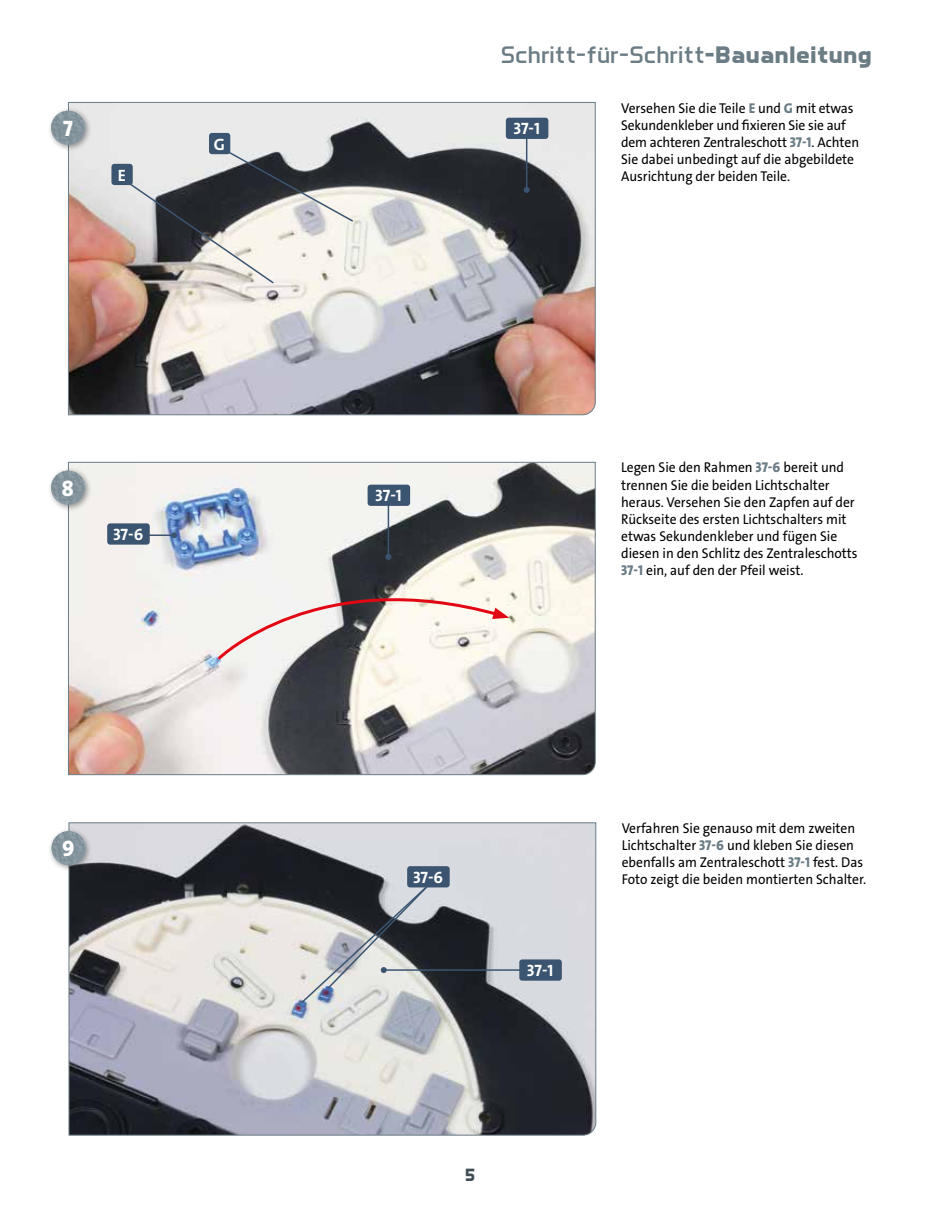
<style>
.page{position:relative;width:936px;height:1212px;background:#fff}
.page>*{position:absolute;margin:0;border:0;box-sizing:border-box;transform-origin:0 0}
.t1{font:24.3px "Aero Matics";color:#6b7c85;scale:1.11 1}
.t2{font:800 22.5px "The Sans Os F";color:#fff;scale:.95 1}
.t3{font:700 18px "Aero Matics";color:#3f4e55}
.t4{font:700 16.5px "The Sans Os F";letter-spacing:-.02em;color:#fff}
.t5{font:14.25px/17.1px "The Sans Os F";color:#000;scale:.95 1}
.s1{font-weight:700}
.s2{font-weight:800;color:#6b7c85}
</style>
<div class="page">
<svg style="left:68px;top:102px;width:528px;height:313px;background:#a9a1a0"></svg>
<svg style="left:68px;top:461px;width:528px;height:314px"></svg>
<svg style="left:68px;top:822px;width:528px;height:314px;background:#9e9fa4"></svg>
<div style="left:47px;top:106px;width:45px;height:46px;background:#000;opacity:.4"></div>
<img style="left:51px;top:111px;width:34px;height:34px;border-radius:17px">
<div style="left:47px;top:466px;width:45px;height:46px;background:#000;opacity:.4"></div>
<img style="left:51px;top:471px;width:34px;height:34px;border-radius:17px">
<div style="left:47px;top:827px;width:46px;height:45px;background:#000;opacity:.4"></div>
<img style="left:52px;top:831px;width:34px;height:34px;border-radius:17px">
<div style="left:111px;top:164px;width:22px;height:21px;background:#3b5571;border-radius:3px"></div>
<svg style="left:117px;top:143px;width:237px;height:142px;background:#a8a7a6"></svg>
<div style="left:209px;top:133px;width:21px;height:21px;background:#3b5571;border-radius:3px"></div>
<hr style="left:526px;top:130px;width:1px;height:60px;background:#3b5571">
<svg style="left:523px;top:187px;width:6px;height:6px"></svg>
<div style="left:506px;top:118px;width:42px;height:21px;background:#3b5571;border-radius:3px"></div>
<hr style="left:387px;top:497px;width:2px;height:60px;background:#3b5571">
<div style="left:367px;top:485px;width:43px;height:21px;background:#3b5571;border-radius:3px"></div>
<hr style="left:114px;top:534px;width:60px;height:2px;background:#3b5571">
<svg style="left:171px;top:532px;width:6px;height:6px"></svg>
<div style="left:107px;top:523px;width:43px;height:22px;background:#3b5571;border-radius:3px"></div>
<svg style="left:216px;top:554px;width:293px;height:107px"></svg>
<div style="left:407px;top:866px;width:42px;height:21px;background:#3b5571;border-radius:3px"></div>
<hr style="left:384px;top:969px;width:167px;height:2px;background:#3b5571">
<svg style="left:300px;top:883px;width:130px;height:121px;background:#9b9da0"></svg>
<div style="left:519px;top:959px;width:43px;height:22px;background:#3b5571;border-radius:3px"></div>
<h2 class="t2" style="left:63px;top:114px;width:12px">7</h2>
<p class="t4" style="left:118px;top:164px;width:10px">E</p>
<p class="t4" style="left:214px;top:133px;width:13px">G</p>
<h2 class="t2" style="left:62px;top:474px;width:14px">8</h2>
<p class="t4" style="left:113px;top:524px;width:32px">37-6</p>
<h2 class="t2" style="left:62px;top:834px;width:15px">9</h2>
<h1 class="t1" style="left:501px;top:40px;width:336px">Schritt-für-Schritt<span class="s1">-Bauanleitung</span></h1>
<p class="t4" style="left:513px;top:118px;width:28px">37-1</p>
<p class="t5" style="left:621px;top:99px;width:252px">Versehen Sie die Teile <span class="s2">E</span> und <span class="s2">G</span> mit etwas Sekundenkleber und fixieren Sie sie auf dem achteren Zentraleschott <span class="s2">37-1</span>. Achten Sie dabei unbedingt auf die abgebildete Ausrichtung der beiden Teile.</p>
<p class="t4" style="left:375px;top:485px;width:28px">37-1</p>
<p class="t5" style="left:621px;top:459px;width:250px">Legen Sie den Rahmen <span class="s2">37-6</span> bereit und trennen Sie die beiden Lichtschalter heraus. Versehen Sie den Zapfen auf der Rückseite des ersten Lichtschalters mit etwas Sekundenkleber und fügen Sie diesen in den Schlitz des Zentraleschotts <span class="s2">37-1</span> ein, auf den der Pfeil weist.</p>
<p class="t4" style="left:413px;top:867px;width:32px">37-6</p>
<p class="t4" style="left:527px;top:960px;width:28px">37-1</p>
<p class="t5" style="left:621px;top:820px;width:259px">Verfahren Sie genauso mit dem zweiten Lichtschalter <span class="s2">37-6</span> und kleben Sie diesen ebenfalls am Zentraleschott <span class="s2">37-1</span> fest. Das Foto zeigt die beiden montierten Schalter.</p>
<p class="t3" style="left:465px;top:1164px;width:12px">5</p>
</div>
